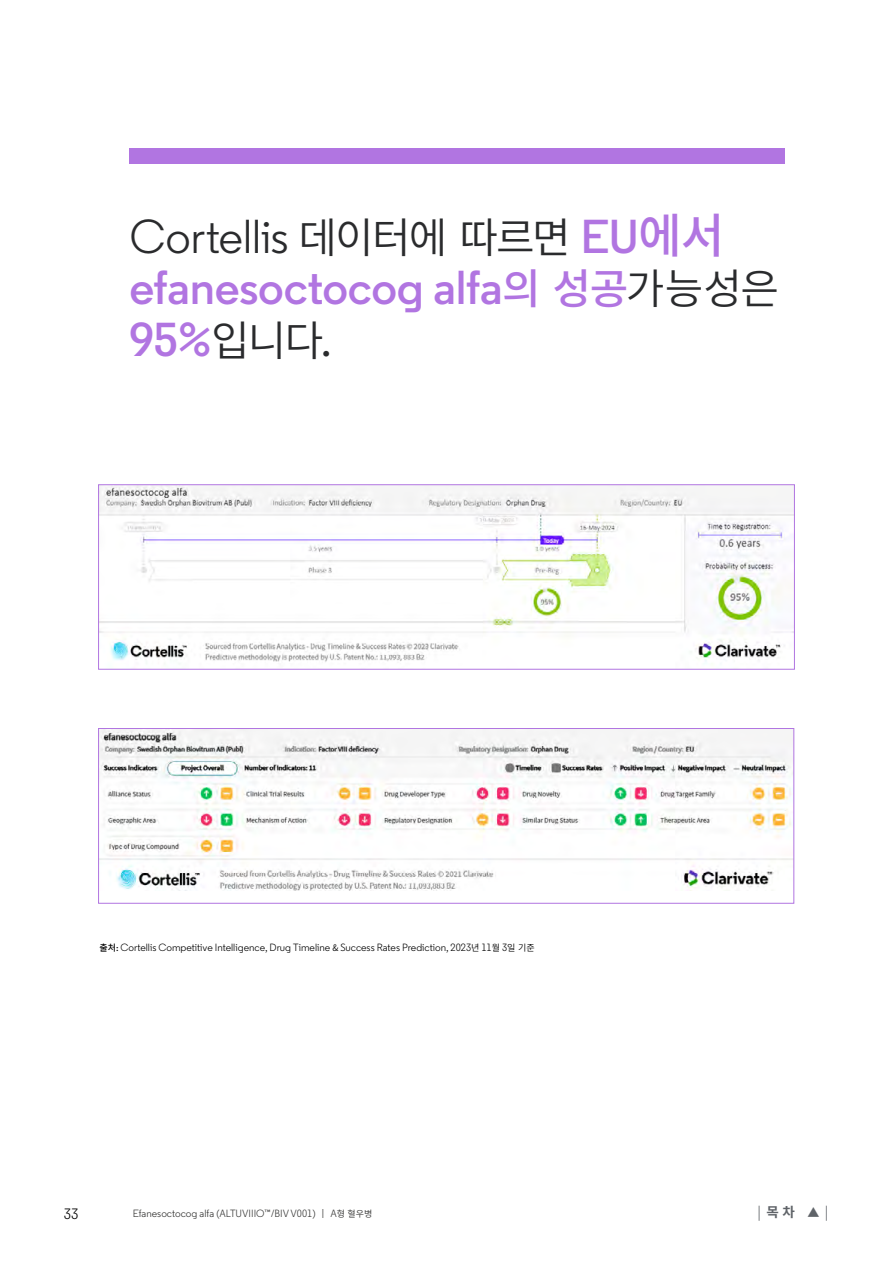
<style>
.page{position:relative;width:893px;height:1263px;background:#fff}
.page>*{position:absolute;margin:0;border:0;box-sizing:border-box;transform-origin:0 0}
.t1{font:600 47.55px/51.4px "Regular Clarivate";letter-spacing:-.01em;color:#b175e1}
.t2{font:15px "Regular Clarivate";color:#000}
.t3{font:13.5px "Source Han Sans KR";color:#5f6368}
.t4{font:10.5px "Regular Clarivate";color:#000}
.t5{font:10.5px "Regular Clarivate";color:#333332}
.s1{font-weight:400;color:#2a2b2d}
.s2{font-family:"Source Han Sans KR";font-weight:400;font-size:42px;color:#2a2b2d}
.s3{font-family:"Source Han Sans KR";font-weight:500}
.s4{font-family:"Source Han Sans KR";font-weight:500;font-size:42px}
.s5{font-family:"Source Han Sans KR";font-weight:500;font-size:9px}
.s6{font-weight:600;font-size:9px}
.s7{font-family:"Source Han Sans KR";font-size:9px}
.s8{font-weight:700}
.s9{font-size:12px}
</style>
<div class="page">
<svg style="left:98px;top:484px;width:697px;height:186px"></svg>
<svg style="left:98px;top:728px;width:697px;height:176px"></svg>
<div style="left:129px;top:148px;width:656px;height:16px;background:#b175e1"></div>
<h1 class="t1" style="left:129px;top:210px;width:651px"><span class="s1">Cortellis</span> <span class="s2">데이터에 따르면</span> EU<span class="s3">에서 </span>efanesoctocog alfa<span class="s4">의 성공</span><span class="s2">가능성은<br></span>95%<span class="s2">입니다</span><span class="s1">.</span></h1>
<p class="t4" style="left:99px;top:940px;width:437px"><span class="s5">출처</span><span class="s6">:</span> Cortellis Competitive Intelligence<span class="s7">,</span> Drug Timeline <span class="s7">&amp;</span> Success Rates Prediction<span class="s7">,</span> 2023<span class="s7">년</span> 11<span class="s7">월</span> 3<span class="s7">일 기준</span></p>
<h2 class="t2" style="left:64px;top:1204px;width:16px">33</h2>
<p class="t5" style="left:133px;top:1207px;width:241px">Efanesoctocog alfa (ALTUVIIIO™/BIV V001) | A<span class="s7">형 혈우병</span></p>
<p class="t3" style="left:757px;top:1205px;width:72px">| <span class="s8">목 차</span> <span class="s9">▲</span> |</p>
</div>
